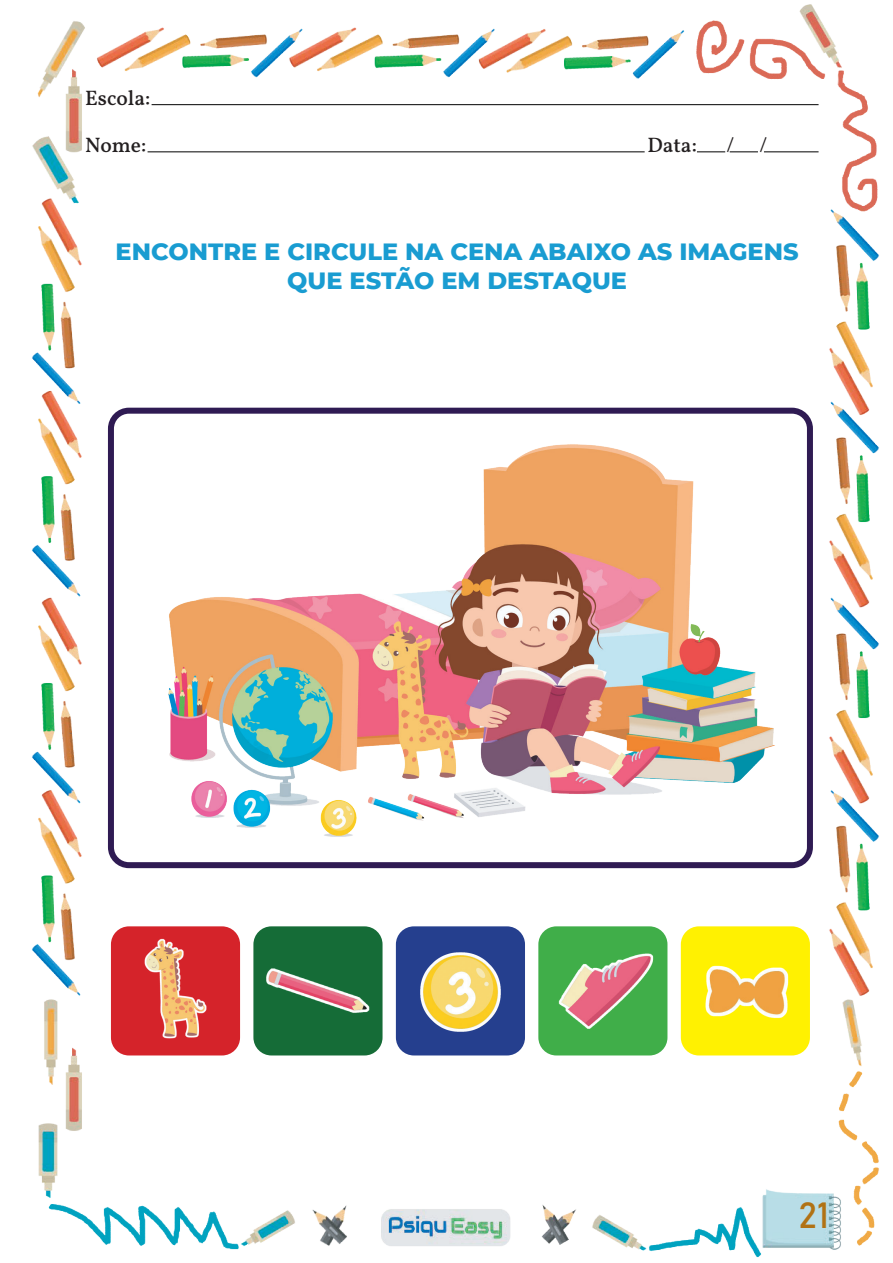
<style>
.page{position:relative;width:893px;height:1263px;background:#fff}
.page>*{position:absolute;margin:0;border:0;box-sizing:border-box;transform-origin:0 0}
.t1{font:36px "Bahnschrift";color:#b17214}
.t2{font:800 24px/28.8px "Montserrat";color:#199cd1;text-align:center}
.t3{font:500 21px "Vollkorn";color:#231f20}
</style>
<div class="page">
<img style="left:32px;top:4px;width:847px;height:1254px">
<hr style="left:148px;top:151px;width:497px;height:1px;background:#000001">
<hr style="left:152px;top:104px;width:667px;height:1px;background:#000001">
<svg style="left:697px;top:151px;width:61px;height:1px"></svg>
<hr style="left:764px;top:151px;width:55px;height:1px;background:#000001">
<img style="left:111px;top:411px;width:699px;height:454px">
<div style="left:108px;top:408px;width:705px;height:460px;border:6px solid #2f1b53;border-radius:18px"></div>
<div style="left:111px;top:926px;width:129px;height:129px;background:#d5232a;border-radius:18px"></div>
<img style="left:144px;top:938px;width:63px;height:101px">
<div style="left:396px;top:926px;width:129px;height:129px;background:#253f8e;border-radius:18px"></div>
<img style="left:420px;top:952px;width:81px;height:80px">
<div style="left:253px;top:926px;width:130px;height:129px;background:#156c37;border-radius:18px"></div>
<img style="left:266px;top:968px;width:104px;height:45px">
<div style="left:538px;top:926px;width:129px;height:129px;background:#40ae49;border-radius:18px"></div>
<img style="left:558px;top:953px;width:96px;height:76px">
<div style="left:681px;top:926px;width:129px;height:129px;background:#fff101;border-radius:18px"></div>
<img style="left:705px;top:965px;width:84px;height:54px">
<p class="t3" style="left:85px;top:82px;width:67px">Escola:</p>
<p class="t3" style="left:85px;top:130px;width:63px">Nome:</p>
<p class="t3" style="left:648px;top:130px;width:51px">Data:</p>
<p class="t3" style="left:726px;top:130px;width:42px">/ /</p>
<p class="t2" style="left:116px;top:236px;width:684px">ENCONTRE E CIRCULE NA CENA ABAIXO AS IMAGENS<br>QUE ESTÃO EM DESTAQUE</p>
<h1 class="t1" style="left:799px;top:1188px;width:32px">21</h1>
</div>
